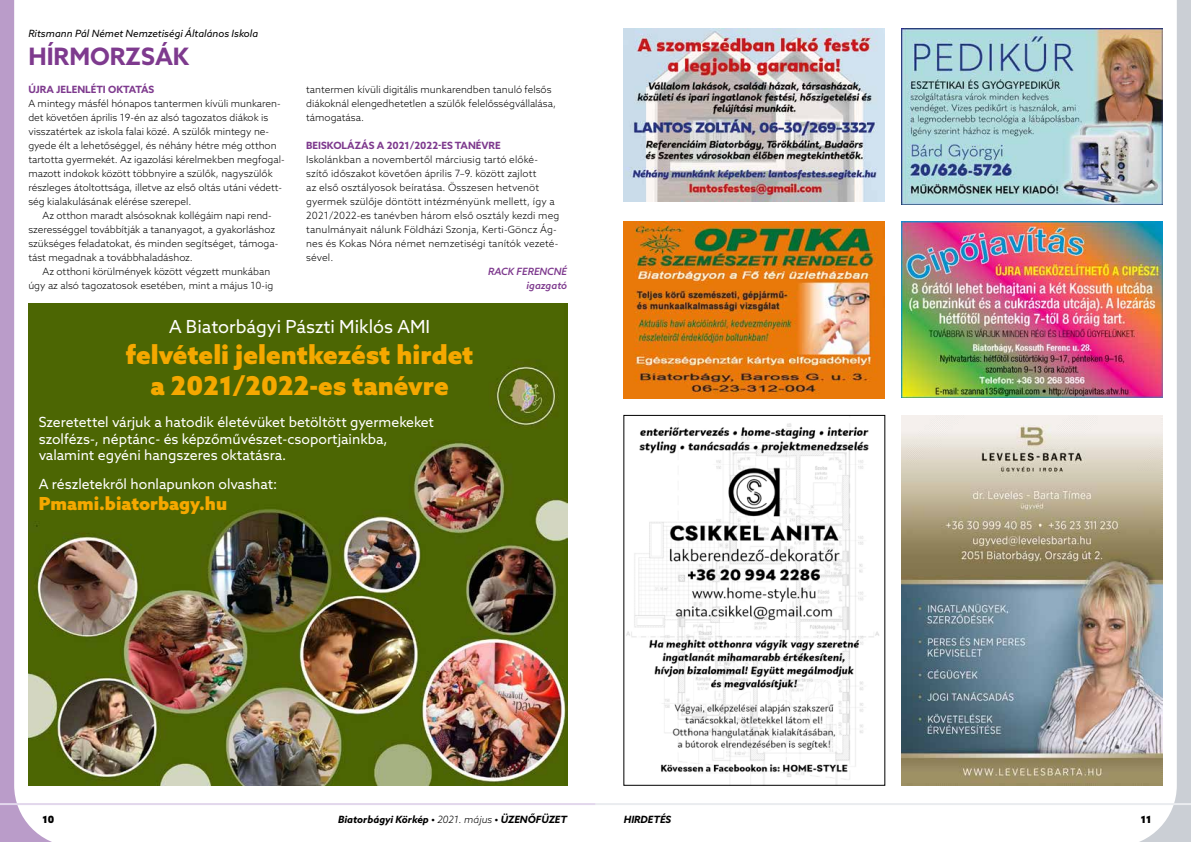
<style>
.page{position:relative;width:1191px;height:842px;background:#fff}
.page>*{position:absolute;margin:0;border:0;box-sizing:border-box;transform-origin:0 0}
.t1{font:900 26px/31.2px "Azo Sans";color:#f5a800;text-align:center}
.t2{font:700 24px "Azo Sans";color:#7e3a8e}
.t3{font:18px "Azo Sans";color:#fff}
.t4{font:900 18px "Azo Sans";color:#f5a800}
.t5{font:14px/16.8px "Azo Sans";color:#fff}
.t6{font:300 10px/14px "Azo Sans";color:#000}
.t7{font:700 10px "Azo Sans";color:#7e3a8e}
.t8{font:italic 700 10px "Azo Sans";color:#000}
.t9{font:italic 10px "Azo Sans";color:#000}
.t10{font:italic 500 10px/14px "Azo Sans";color:#7e3a8e;text-align:right}
.t11{font:900 10px "Azo Sans";color:#000}
.s1{font-weight:300}
</style>
<div class="page">
<svg style="left:0;top:0;width:76px;height:842px"></svg>
<img style="left:28px;top:303px;width:539px;height:482px">
<svg style="left:1115px;top:0;width:76px;height:842px"></svg>
<hr style="left:595px;top:803px;width:596px;height:2px;background:#eaecef">
<hr style="left:0;top:803px;width:595px;height:2px;background:#e2d7ec">
<img style="left:624px;top:28px;width:261px;height:173px">
<img style="left:901px;top:28px;width:261px;height:176px">
<img style="left:901px;top:222px;width:261px;height:175px">
<img style="left:624px;top:222px;width:260px;height:176px">
<img style="left:626px;top:423px;width:253px;height:360px">
<img style="left:901px;top:415px;width:261px;height:370px">
<p class="t9" style="left:28px;top:27px;width:231px">Ritsmann Pál Német Nemzetiségi Általános Iskola</p>
<h2 class="t2" style="left:28px;top:40px;width:162px">HÍRMORZSÁK</h2>
<p class="t7" style="left:28px;top:83px;width:127px">ÚJRA JELENLÉTI OKTATÁS</p>
<p class="t6" style="left:28px;top:96px;width:258px">A mintegy másfél hónapos tantermen kívüli munkaren&shy;det követően április 19-én az alsó tagozatos diákok is visszatértek az iskola falai közé. A szülők mintegy ne&shy;gyede élt a lehetőséggel, és néhány hétre még otthon tartotta gyermekét. Az igazolási kérelmekben megfogal&shy;mazott indokok között többnyire a szülők, nagyszülők részleges átoltottsága, illetve az első oltás utáni védett&shy;ség kialakulásának elérése szerepel.</p>
<p class="t6" style="left:28px;top:208px;width:251px;text-indent:14px">Az otthon maradt alsósoknak kollégáim napi rend&shy;szerességgel továbbítják a tananyagot, a gyakorláshoz szükséges feladatokat, és minden segítséget, támoga&shy;tást megadnak a továbbhaladáshoz.</p>
<p class="t6" style="left:28px;top:264px;width:246px;text-indent:14px">Az otthoni körülmények között végzett munkában úgy az alsó tagozatosok esetében, mint a május 10-ig</p>
<p class="t6" style="left:306px;top:82px;width:251px">tantermen kívüli digitális munkarendben tanuló felsős diákoknál elengedhetetlen a szülők felelősségvállalása, támogatása.</p>
<p class="t7" style="left:306px;top:139px;width:196px">BEISKOLÁZÁS A 2021/2022-ES TANÉVRE</p>
<p class="t6" style="left:306px;top:152px;width:255px">Iskolánkban a novembertől márciusig tartó előké&shy;szítő időszakot követően április 7–9. között zajlott<br>az első osztályosok beíratása. Összesen hetvenöt gyermek szülője döntött intézményünk mellett, így a 2021/2022-es tanévben három első osztály kezdi meg tanulmányait nálunk Földházi Szonja, Kerti-Göncz Ág&shy;nes és Kokas Nóra német nemzetiségi tanítók vezeté&shy;sével.</p>
<p class="t10" style="left:488px;top:264px;width:81px">RACK FERENCNÉ igazgató</p>
<h3 class="t3" style="left:169px;top:314px;width:263px">A Biatorbágyi Pászti Miklós AMI</h3>
<h1 class="t1" style="left:126px;top:338px;width:349px">felvételi jelentkezést hirdet a 2021/2022-es tanévre</h1>
<h3 class="t5" style="left:39px;top:413px;width:397px">Szeretettel várjuk a hatodik életévüket betöltött gyermekeket szolfézs-, néptánc- és képzőművészet-csoportjainkba, valamint egyéni hangszeres oktatásra.</h3>
<h3 class="t5" style="left:39px;top:475px;width:240px">A részletekről honlapunkon olvashat:</h3>
<h3 class="t4" style="left:39px;top:492px;width:190px">Pmami.biatorbagy.hu</h3>
<p class="t11" style="left:43px;top:813px;width:13px">10</p>
<p class="t8" style="left:338px;top:813px;width:230px">Biatorbágyi Körkép • <span class="s1">2021. május</span> • ÜZENŐFÜZET</p>
<p class="t8" style="left:624px;top:813px;width:49px">HIRDETÉS</p>
<p class="t11" style="left:1140px;top:813px;width:12px">11</p>
</div>
